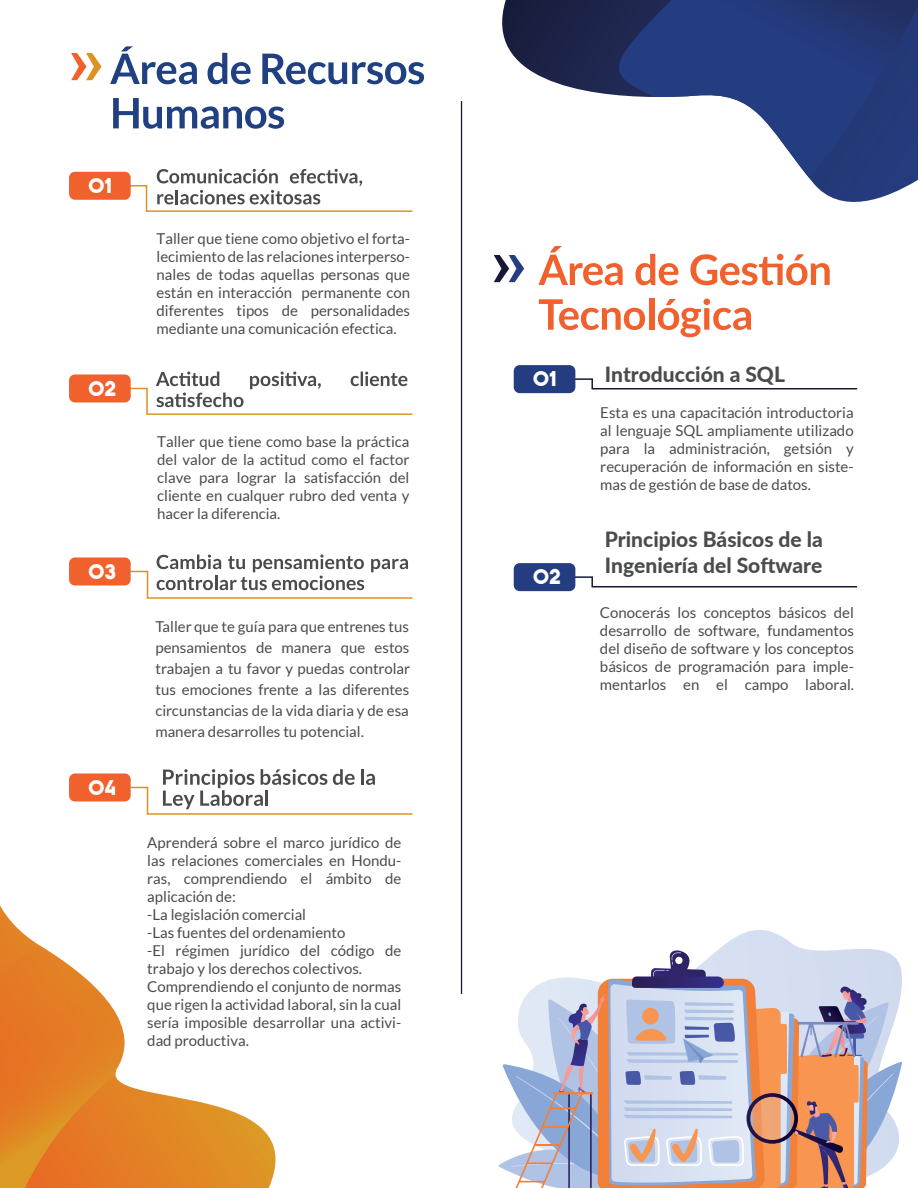
<style>
.page{position:relative;width:918px;height:1188px;background:#fff}
.page>*{position:absolute;margin:0;border:0;box-sizing:border-box;transform-origin:0 0}
.t1{font:800 21px/25.2px "Lato";color:#4a4c4c}
.t2{font:20.4px "The Next Font";letter-spacing:-.01em;color:#fff}
.t3{font:15px/18px "Lato";color:#4a4c4c;text-align:justify}
</style>
<div class="page">
<hr style="left:461px;top:101px;width:1px;height:893px;background:#151836">
<svg style="left:0;top:906px;width:276px;height:282px"></svg>
<svg style="left:0;top:946px;width:126px;height:242px;background:#e58938"></svg>
<svg style="left:502px;top:0;width:416px;height:202px"></svg>
<svg style="left:601px;top:0;width:317px;height:178px"></svg>
<svg style="left:718px;top:930px;width:160px;height:20px"></svg>
<svg style="left:498px;top:950px;width:404px;height:238px;background:#cabec6"></svg>
<svg style="left:494px;top:255px;width:30px;height:27px"></svg>
<svg style="left:574px;top:378px;width:284px;height:12px"></svg>
<div style="left:514px;top:365px;width:61px;height:28px;background:#233d80;border-radius:6px"></div>
<svg style="left:538px;top:246px;width:292px;height:39px"></svg>
<svg style="left:539px;top:299px;width:106px;height:31px"></svg>
<div style="left:649px;top:298px;width:5px;height:32px;background:#f1612e"></div>
<svg style="left:658px;top:299px;width:93px;height:38px"></svg>
<svg style="left:574px;top:576px;width:284px;height:12px"></svg>
<div style="left:514px;top:563px;width:61px;height:28px;background:#233d80;border-radius:6px"></div>
<svg style="left:110px;top:46px;width:87px;height:38px"></svg>
<svg style="left:208px;top:53px;width:43px;height:31px"></svg>
<svg style="left:262px;top:54px;width:162px;height:30px"></svg>
<svg style="left:113px;top:98px;width:171px;height:31px"></svg>
<svg style="left:127px;top:169px;width:286px;height:43px"></svg>
<div style="left:69px;top:172px;width:62px;height:28px;background:#f1612e;border-radius:6px"></div>
<svg style="left:126px;top:372px;width:287px;height:43px"></svg>
<div style="left:69px;top:374px;width:62px;height:28px;background:#f1612e;border-radius:6px"></div>
<svg style="left:129px;top:555px;width:284px;height:44px"></svg>
<div style="left:69px;top:557px;width:62px;height:28px;background:#f1612e;border-radius:6px"></div>
<div style="left:69px;top:773px;width:62px;height:28px;background:#f1612e;border-radius:6px"></div>
<svg style="left:71px;top:53px;width:31px;height:27px"></svg>
<svg style="left:129px;top:769px;width:284px;height:46px"></svg>
<h2 class="t2" style="left:88px;top:172px;width:25px">01</h2>
<h2 class="t2" style="left:88px;top:374px;width:30px">02</h2>
<h2 class="t2" style="left:88px;top:557px;width:30px">03</h2>
<h2 class="t2" style="left:88px;top:773px;width:29px">04</h2>
<p class="t3" style="left:157px;top:229px;width:255px">Taller que tiene como objetivo el forta&shy;lecimiento de las relaciones interperso&shy;nales de todas aquellas personas que están en interacción permanente con diferentes tipos de personalidades mediante una comunicación efectica.</p>
<p class="t3" style="left:157px;top:433px;width:254px">Taller que tiene como base la práctica del valor de la actitud como el factor clave para lograr la satisfacción del cliente en cualquer rubro ded venta y hacer la diferencia.</p>
<p class="t3" style="left:155px;top:616px;width:256px;line-height:21px">Taller que te guía para que entrenes tus pensamientos de manera que estos trabajen a tu favor y puedas controlar tus emociones frente a las diferentes circunstancias de la vida diaria y de esa manera desarrolles tu potencial.</p>
<p class="t3" style="left:147px;top:833px;width:256px;text-align:left">Aprenderá sobre el marco jurídico de las relaciones comerciales en Hondu&shy;ras, comprendiendo el ámbito de aplicación de:<br>-La legislación comercial<br>-Las fuentes del ordenamiento<br>-El régimen jurídico del código de trabajo y los derechos colectivos.<br>Comprendiendo el conjunto de normas que rigen la actividad laboral, sin la cual sería imposible desarrollar una activi&shy;dad productiva.</p>
<h2 class="t2" style="left:533px;top:365px;width:25px">01</h2>
<h2 class="t2" style="left:533px;top:563px;width:30px">02</h2>
<h1 class="t1" style="left:605px;top:361px;width:182px">Introducción a SQL</h1>
<p class="t3" style="left:600px;top:403px;width:255px">Esta es una capacitación introductoria al lenguaje SQL ampliamente utilizado para la administración, getsión y recuperación de información en siste&shy;mas de gestión de base de datos.</p>
<h1 class="t1" style="left:605px;top:526px;width:220px">Principios Básicos de la<br>Ingeniería del Software</h1>
<p class="t3" style="left:600px;top:603px;width:256px">Conocerás los conceptos básicos del desarrollo de software, fundamentos del diseño de software y los conceptos básicos de programación para imple&shy;mentarlos en el campo laboral.</p>
</div>
